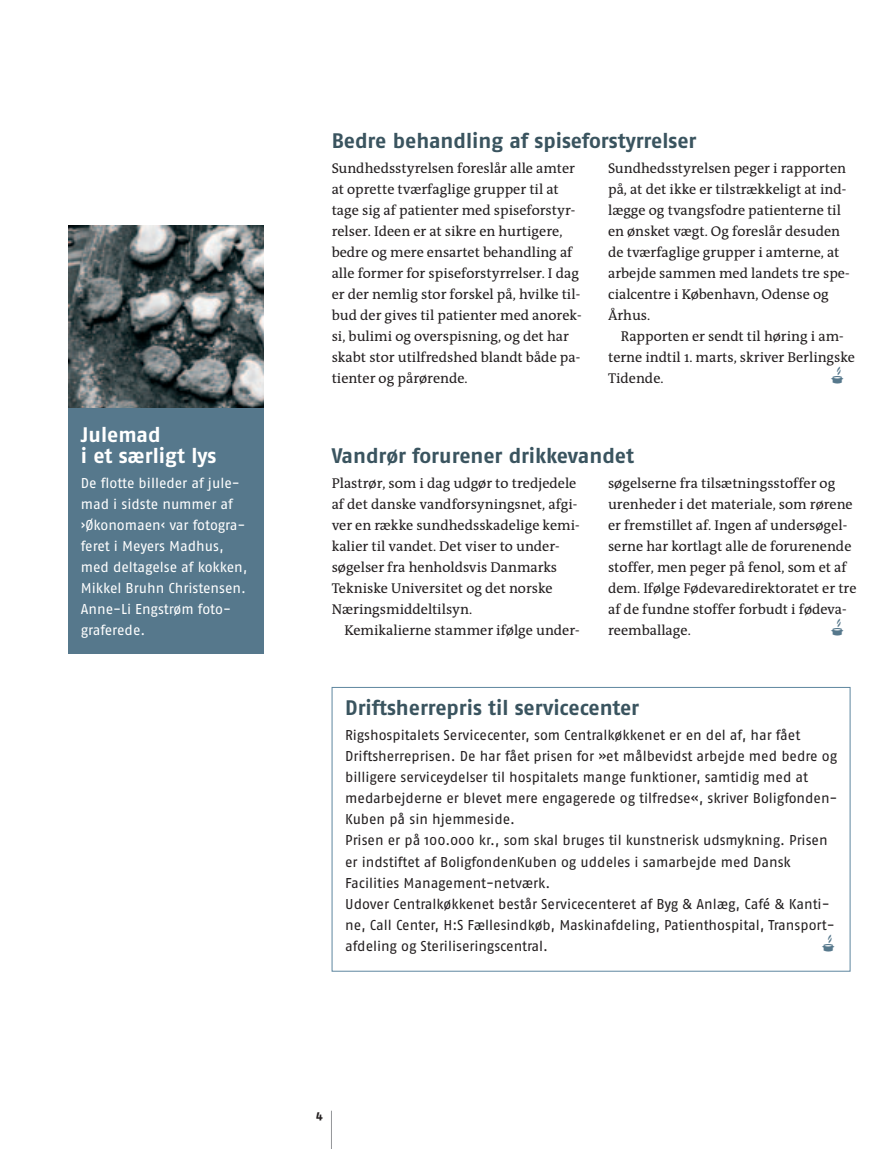
<style>
.page{position:relative;width:893px;height:1149px;background:#fff}
.page>*{position:absolute;margin:0;border:0;box-sizing:border-box;transform-origin:0 0}
.t1{font:22.5px "Okonoma Logo";color:#56788c}
.t2{font:700 21px "Fago No";letter-spacing:-.005em;color:#3a545f}
.t3{font:700 21px/21px "Fago No";color:#fff}
.t4{font:14.25px/21px "The Antiqua B5";color:#231f20}
.t5{font:14.25px/21px "Fago No";letter-spacing:-.005em;color:#231f20}
.t6{font:14.25px/21px "Fago No";letter-spacing:-.005em;color:#fff}
.t7{font:700 12px "Fago No";color:#231f20}
</style>
<div class="page">
<hr style="left:331px;top:1110px;width:1px;height:38px;background:#939598">
<div style="left:68px;top:225px;width:196px;height:428px;background:#56788c"></div>
<img style="left:68px;top:225px;width:196px;height:182px">
<div style="left:332px;top:686px;width:518px;height:285px;border:1px solid #5e869f"></div>
<h2 class="t3" style="left:81px;top:426px;width:137px">Julemad<br>i et særligt lys</h2>
<p class="t6" style="left:81px;top:474px;width:168px">De flotte billeder af jule&shy;mad i sidste nummer af ›Økonomaen‹ var fotogra&shy;feret i Meyers Madhus, med deltagelse af kokken,<br>Mikkel Bruhn Christensen.<br>Anne-Li Engstrøm foto&shy;graferede.</p>
<h2 class="t2" style="left:332px;top:133px;width:366px">Bedre behandling af spiseforstyrrelser</h2>
<p class="t4" style="left:332px;top:159px;width:252px">Sundhedsstyrelsen foreslår alle amter at oprette tværfaglige grupper til at tage sig af patienter med spiseforstyr&shy;relser. Ideen er at sikre en hurtigere, bedre og mere ensartet behandling af alle former for spiseforstyrrelser. I dag er der nemlig stor forskel på, hvilke til&shy;bud der gives til patienter med anorek&shy;si, bulimi og overspisning, og det har skabt stor utilfredshed blandt både pa&shy;tienter og pårørende.</p>
<p class="t4" style="left:608px;top:159px;width:243px">Sundhedsstyrelsen peger i rapporten på, at det ikke er tilstrækkeligt at ind&shy;lægge og tvangsfodre patienterne til en ønsket vægt. Og foreslår desuden de tværfaglige grupper i amterne, at arbejde sammen med landets tre spe&shy;cialcentre i København, Odense og Århus.</p>
<p class="t4" style="left:608px;top:327px;width:248px;text-indent:13px">Rapporten er sendt til høring i am&shy;terne indtil 1. marts, skriver Berlingske<br>Tidende.</p>
<h1 class="t1" style="left:833px;top:362px;width:15px">A</h1>
<h2 class="t2" style="left:332px;top:448px;width:304px">Vandrør forurener drikkevandet</h2>
<p class="t4" style="left:332px;top:474px;width:249px">Plastrør, som i dag udgør to tredjedele af det danske vandforsyningsnet, afgi&shy;ver en række sundhedsskadelige kemi&shy;kalier til vandet. Det viser to under&shy;søgelser fra henholdsvis Danmarks Tekniske Universitet og det norske Næringsmiddeltilsyn.</p>
<p class="t4" style="left:344px;top:621px;width:237px">Kemikalierne stammer ifølge under-</p>
<p class="t4" style="left:608px;top:474px;width:250px">søgelserne fra tilsætningsstoffer og urenheder i det materiale, som rørene er fremstillet af. Ingen af undersøgel&shy;serne har kortlagt alle de forurenende stoffer, men peger på fenol, som et af dem. Ifølge Fødevaredirektoratet er tre af de fundne stoffer forbudt i fødeva&shy;reemballage.</p>
<h1 class="t1" style="left:833px;top:614px;width:15px">A</h1>
<h2 class="t2" style="left:345px;top:700px;width:295px">Driftsherrepris til servicecenter</h2>
<p class="t5" style="left:345px;top:726px;width:494px">Rigshospitalets Servicecenter, som Centralkøkkenet er en del af, har fået Driftsherreprisen. De har fået prisen for »et målbevidst arbejde med bedre og billigere serviceydelser til hospitalets mange funktioner, samtidig med at medarbejderne er blevet mere engagerede og tilfredse«, skriver Boligfonden-Kuben på sin hjemmeside.<br>Prisen er på 100.000 kr., som skal bruges til kunstnerisk udsmykning. Prisen er indstiftet af BoligfondenKuben og uddeles i samarbejde med Dansk Facilities Management-netværk.<br>Udover Centralkøkkenet består Servicecenteret af Byg &amp; Anlæg, Café &amp; Kanti&shy;ne, Call Center, H:S Fællesindkøb, Maskinafdeling, Patienthospital, Transport&shy;afdeling og Steriliseringscentral.</p>
<h1 class="t1" style="left:824px;top:929px;width:15px">A</h1>
<p class="t7" style="left:316px;top:1109px;width:8px">4</p>
</div>
